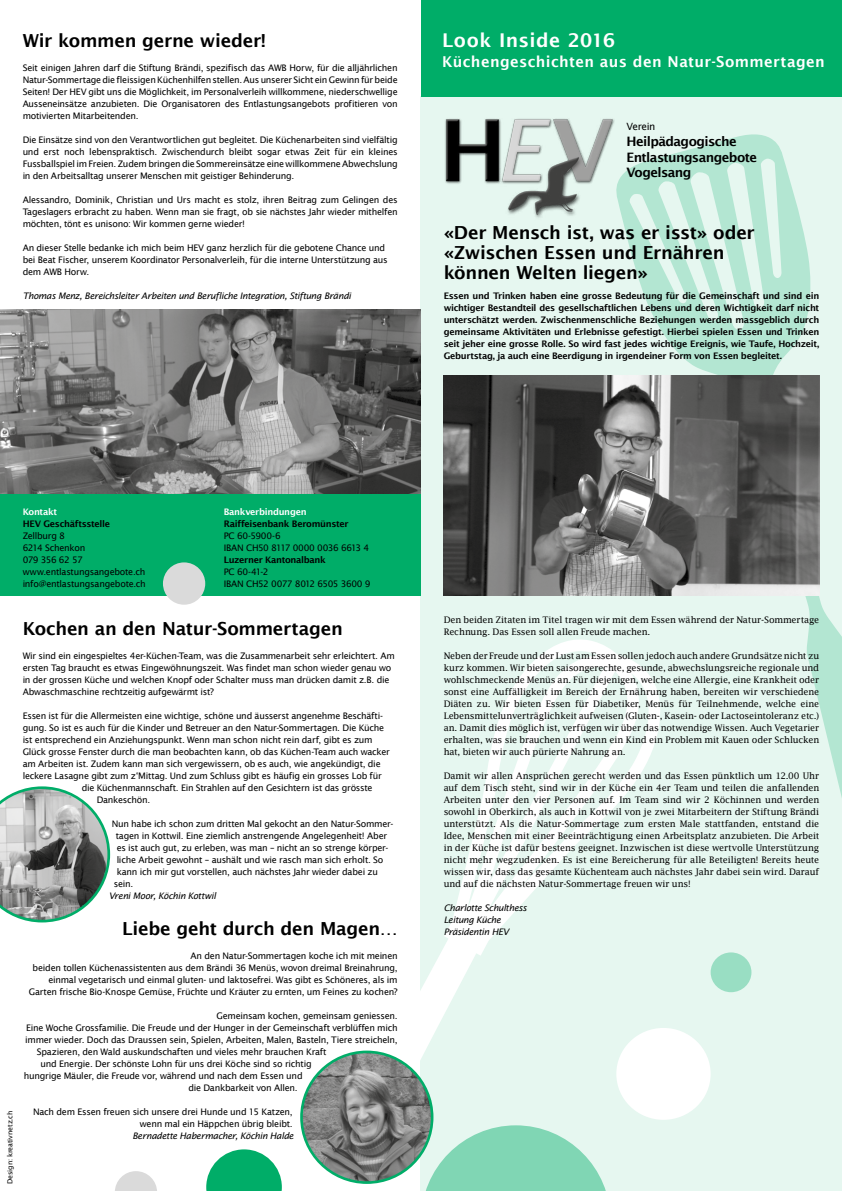
<style>
.page{position:relative;width:842px;height:1191px;background:#fff}
.page>*{position:absolute;margin:0;border:0;box-sizing:border-box;transform-origin:0 0}
.t1{font:600 19px "Lucida Sans";letter-spacing:.02em;color:#fff}
.t2{font:600 18px/20px "Lucida Sans";letter-spacing:-.015em;color:#000}
.t3{font:600 15px "Lucida Sans";letter-spacing:.025em;color:#fff}
.t4{font:600 13px/15.6px "Lucida Sans";letter-spacing:-.045em;color:#000}
.t5{font:10px "Lucida Sans";letter-spacing:-.03em;color:#000}
.t6{font:9px/12px "Lucida Sans";letter-spacing:-.025em;color:#000}
.t7{font:9px/12px "Lucida Fax";letter-spacing:-.015em;color:#000;text-align:justify}
.t8{font:600 9px/12px "Lucida Sans";letter-spacing:-.03em;color:#000;text-align:justify}
.t9{font:italic 9px/12px "Lucida Sans";letter-spacing:-.035em;color:#000}
.t10{font:9px/12px "Lucida Sans";letter-spacing:-.05em;color:#000}
.t11{font:600 9px "Lucida Sans";letter-spacing:-.03em;color:#fff}
.t12{font:7px "Lucida Sans";letter-spacing:-.015em;color:#000}
</style>
<div class="page">
<div style="left:421px;top:96px;width:421px;height:1095px;background:#e6f7f0"></div>
<svg style="left:334px;top:621px;width:334px;height:548px"></svg>
<svg style="left:610px;top:134px;width:232px;height:758px"></svg>
<div style="left:0;top:493px;width:421px;height:102px;background:#00ad68"></div>
<div style="left:421px;top:0;width:421px;height:96px;background:#00ad68"></div>
<img style="left:445px;top:118px;width:174px;height:102px">
<div style="left:616px;top:1028px;width:95px;height:91px;background:#fff;border-radius:50%"></div>
<svg style="left:421px;top:1125px;width:189px;height:66px"></svg>
<div style="left:163px;top:562px;width:42px;height:42px;background:#dadada;border-radius:50%"></div>
<svg style="left:115px;top:1171px;width:42px;height:20px"></svg>
<svg style="left:206px;top:1149px;width:76px;height:42px"></svg>
<div style="left:711px;top:952px;width:40px;height:40px;background:#99dec3;border-radius:50%"></div>
<img style="left:0;top:309px;width:421px;height:184px">
<img style="left:444px;top:376px;width:375px;height:219px">
<img style="left:301px;top:1052px;width:131px;height:130px;border-radius:65px">
<div style="left:300px;top:1050px;width:133px;height:133px;border:3px solid #00ad68;border-radius:50%"></div>
<svg style="left:0;top:786px;width:110px;height:136px"></svg>
<h2 class="t2" style="left:23px;top:30px;width:245px">Wir kommen gerne wieder!</h2>
<p class="t6" style="left:23px;top:61px;width:377px;text-align:justify">Seit einigen Jahren darf die Stiftung Brändi, spezifisch das AWB Horw, für die alljährlichen Natur-Sommertage die fleissigen Küchenhilfen stellen. Aus unserer Sicht ein Gewinn für beide Seiten! Der HEV gibt uns die Möglichkeit, im Personalverleih willkommene, niederschwellige Ausseneinsätze anzubieten. Die Organisatoren des Entlastungsangebots profitieren von motivierten Mitarbeitenden.</p>
<p class="t6" style="left:23px;top:133px;width:377px;text-align:justify">Die Einsätze sind von den Verantwortlichen gut begleitet. Die Küchenarbeiten sind vielfältig und erst noch lebenspraktisch. Zwischendurch bleibt sogar etwas Zeit für ein kleines Fussballspiel im Freien. Zudem bringen die Sommereinsätze eine willkommene Abwechslung in den Arbeitsalltag unserer Menschen mit geistiger Behinderung.</p>
<p class="t6" style="left:23px;top:193px;width:376px;text-align:justify">Alessandro, Dominik, Christian und Urs macht es stolz, ihren Beitrag zum Gelingen des Tageslagers erbracht zu haben. Wenn man sie fragt, ob sie nächstes Jahr wieder mithelfen möchten, tönt es unisono: Wir kommen gerne wieder!</p>
<p class="t6" style="left:23px;top:241px;width:367px">An dieser Stelle bedanke ich mich beim HEV ganz herzlich für die gebotene Chance und bei Beat Fischer, unserem Koordinator Personalverleih, für die interne Unterstützung aus dem AWB Horw.</p>
<p class="t9" style="left:23px;top:289px;width:330px">Thomas Menz, Bereichsleiter Arbeiten und Berufliche Integration, Stiftung Brändi</p>
<h1 class="t1" style="left:442px;top:29px;width:174px">Look Inside 2016</h1>
<h3 class="t3" style="left:442px;top:53px;width:384px">Küchengeschichten aus den Natur-Sommertagen</h3>
<p class="t5" style="left:626px;top:121px;width:30px">Verein</p>
<h3 class="t4" style="left:626px;top:133px;width:132px">Heilpädagogische<br>Entlastungsangebote<br>Vogelsang</h3>
<h2 class="t2" style="left:444px;top:222px;width:313px">«Der Mensch ist, was er isst» oder «Zwischen Essen und Ernähren können Welten liegen»</h2>
<p class="t8" style="left:444px;top:289px;width:377px">Essen und Trinken haben eine grosse Bedeutung für die Gemeinschaft und sind ein wichtiger Bestandteil des gesellschaftlichen Lebens und deren Wichtigkeit darf nicht unterschätzt werden. Zwischenmenschliche Beziehungen werden massgeblich durch gemeinsame Aktivitäten und Erlebnisse gefestigt. Hierbei spielen Essen und Trinken seit jeher eine grosse Rolle. So wird fast jedes wichtige Ereignis, wie Taufe, Hochzeit, Geburtstag, ja auch eine Beerdigung in irgendeiner Form von Essen begleitet.</p>
<p class="t11" style="left:23px;top:506px;width:36px">Kontakt</p>
<p class="t8" style="left:23px;top:517px;width:89px">HEV Geschäftsstelle</p>
<p class="t6" style="left:23px;top:529px;width:125px">Zellburg 8<br>6214 Schenkon<br>079 356 62 57 www.entlastungsangebote.ch info@entlastungsangebote.ch</p>
<p class="t11" style="left:224px;top:506px;width:84px">Bankverbindungen</p>
<p class="t8" style="left:224px;top:517px;width:126px">Raiffeisenbank Beromünster</p>
<p class="t6" style="left:224px;top:529px;width:147px">PC 60-5900-6<br>IBAN CH50 8117 0000 0036 6613 4</p>
<p class="t8" style="left:224px;top:553px;width:104px">Luzerner Kantonalbank</p>
<p class="t10" style="left:224px;top:565px;width:148px">PC 60-41-2<br>IBAN CH52 0077 8012 6505 3600 9</p>
<p class="t12" style="left:6px;top:1183px;width:75px;rotate:-90deg">Design: kreativnetz.ch</p>
<h2 class="t2" style="left:23px;top:618px;width:322px">Kochen an den Natur-Sommertagen</h2>
<p class="t6" style="left:23px;top:649px;width:374px">Wir sind ein eingespieltes 4er-Küchen-Team, was die Zusammenarbeit sehr erleichtert. Am ersten Tag braucht es etwas Eingewöhnungszeit. Was findet man schon wieder genau wo in der grossen Küche und welchen Knopf oder Schalter muss man drücken damit z.B. die Abwaschmaschine rechtzeitig aufgewärmt ist?</p>
<p class="t6" style="left:23px;top:709px;width:362px">Essen ist für die Allermeisten eine wichtige, schöne und äusserst angenehme Beschäfti-</p>
<p class="t6" style="left:23px;top:721px;width:363px">gung. So ist es auch für die Kinder und Betreuer an den Natur-Sommertagen. Die Küche</p>
<p class="t6" style="left:23px;top:733px;width:351px">ist entsprechend ein Anziehungspunkt. Wenn man schon nicht rein darf, gibt es zum</p>
<p class="t6" style="left:23px;top:745px;width:369px">Glück grosse Fenster durch die man beobachten kann, ob das Küchen-Team auch wacker</p>
<p class="t6" style="left:23px;top:757px;width:359px">am Arbeiten ist. Zudem kann man sich vergewissern, ob es auch, wie angekündigt, die</p>
<p class="t6" style="left:23px;top:769px;width:361px">leckere Lasagne gibt zum z‘Mittag. Und zum Schluss gibt es häufig ein grosses Lob für</p>
<p class="t6" style="left:82px;top:781px;width:292px">die Küchenmannschaft. Ein Strahlen auf den Gesichtern ist das grösste</p>
<p class="t6" style="left:97px;top:793px;width:55px">Dankeschön.</p>
<p class="t6" style="left:112px;top:817px;width:283px">Nun habe ich schon zum dritten Mal gekocht an den Natur-Sommer-</p>
<p class="t6" style="left:116px;top:829px;width:273px">tagen in Kottwil. Eine ziemlich anstrengende Angelegenheit! Aber</p>
<p class="t6" style="left:117px;top:841px;width:273px">es ist auch gut, zu erleben, was man – nicht an so strenge körper-</p>
<p class="t6" style="left:117px;top:853px;width:268px">liche Arbeit gewohnt – aushält und wie rasch man sich erholt. So</p>
<p class="t6" style="left:117px;top:865px;width:263px">kann ich mir gut vorstellen, auch nächstes Jahr wieder dabei zu</p>
<p class="t6" style="left:114px;top:877px;width:21px">sein.</p>
<p class="t9" style="left:109px;top:889px;width:109px">Vreni Moor, Köchin Kottwil</p>
<h2 class="t2" style="left:122px;top:918px;width:277px">Liebe geht durch den Magen…</h2>
<p class="t6" style="left:29px;top:949px;width:370px;text-align:right">An den Natur-Sommertagen koche ich mit meinen<br>beiden tollen Küchenassistenten aus dem Brändi 36 Menüs, wovon dreimal Breinahrung, einmal vegetarisch und einmal gluten- und laktosefrei. Was gibt es Schöneres, als im Garten frische Bio-Knospe Gemüse, Früchte und Kräuter zu ernten, um Feines zu kochen?</p>
<p class="t6" style="left:217px;top:1009px;width:183px">Gemeinsam kochen, gemeinsam geniessen.</p>
<p class="t6" style="left:26px;top:1021px;width:373px">Eine Woche Grossfamilie. Die Freude und der Hunger in der Gemeinschaft verblüffen mich</p>
<p class="t6" style="left:25px;top:1033px;width:374px">immer wieder. Doch das Draussen sein, Spielen, Arbeiten, Malen, Basteln, Tiere streicheln,</p>
<p class="t6" style="left:37px;top:1045px;width:291px">Spazieren, den Wald auskundschaften und vieles mehr brauchen Kraft</p>
<p class="t6" style="left:41px;top:1057px;width:273px">und Energie. Der schönste Lohn für uns drei Köche sind so richtig</p>
<p class="t6" style="left:24px;top:1069px;width:280px">hungrige Mäuler, die Freude vor, während und nach dem Essen und</p>
<p class="t6" style="left:188px;top:1081px;width:111px">die Dankbarkeit von Allen.</p>
<p class="t6" style="left:33px;top:1105px;width:261px;text-align:right">Nach dem Essen freuen sich unsere drei Hunde und 15 Katzen, wenn mal ein Häppchen übrig bleibt.</p>
<p class="t9" style="left:132px;top:1129px;width:163px">Bernadette Habermacher, Köchin Halde</p>
<p class="t7" style="left:444px;top:613px;width:377px">Den beiden Zitaten im Titel tragen wir mit dem Essen während der Natur-Sommertage<br>Rechnung. Das Essen soll allen Freude machen.</p>
<p class="t7" style="left:444px;top:649px;width:377px">Neben der Freude und der Lust am Essen sollen jedoch auch andere Grundsätze nicht zu kurz kommen. Wir bieten saisongerechte, gesunde, abwechslungsreiche regionale und wohlschmeckende Menüs an. Für diejenigen, welche eine Allergie, eine Krankheit oder sonst eine Auffälligkeit im Bereich der Ernährung haben, bereiten wir verschiedene Diäten zu. Wir bieten Essen für Diabetiker, Menüs für Teilnehmende, welche eine Lebensmittelunverträglichkeit aufweisen (Gluten-, Kasein- oder Lactoseintoleranz etc.) an. Damit dies möglich ist, verfügen wir über das notwendige Wissen. Auch Vegetarier erhalten, was sie brauchen und wenn ein Kind ein Problem mit Kauen oder Schlucken hat, bieten wir auch pürierte Nahrung an.</p>
<p class="t7" style="left:444px;top:769px;width:377px">Damit wir allen Ansprüchen gerecht werden und das Essen pünktlich um 12.00 Uhr auf dem Tisch steht, sind wir in der Küche ein 4er Team und teilen die anfallenden Arbeiten unter den vier Personen auf. Im Team sind wir 2 Köchinnen und werden sowohl in Oberkirch, als auch in Kottwil von je zwei Mitarbeitern der Stiftung Brändi unterstützt. Als die Natur-Sommertage zum ersten Male stattfanden, entstand die Idee, Menschen mit einer Beeinträchtigung einen Arbeitsplatz anzubieten. Die Arbeit in der Küche ist dafür bestens geeignet. Inzwischen ist diese wertvolle Unterstützung nicht mehr wegzudenken. Es ist eine Bereicherung für alle Beteiligten! Bereits heute wissen wir, dass das gesamte Küchenteam auch nächstes Jahr dabei sein wird. Darauf und auf die nächsten Natur-Sommertage freuen wir uns!</p>
<p class="t9" style="left:444px;top:901px;width:85px">Charlotte Schulthess<br>Leitung Küche<br>Präsidentin HEV</p>
</div>
